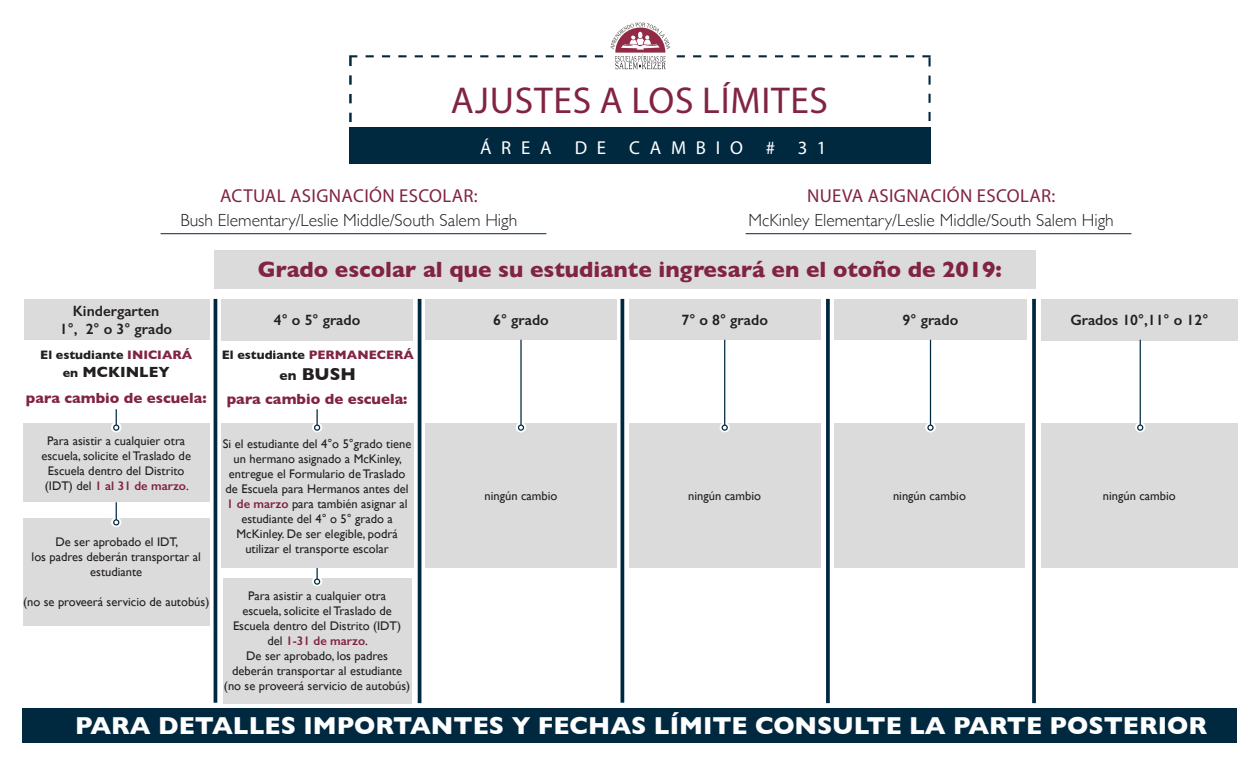
<style>
.page{position:relative;width:1260px;height:765px;background:#fff}
.page>*{position:absolute;margin:0;border:0;box-sizing:border-box;transform-origin:0 0}
.t1{font:37.5px "Myriad Pro";letter-spacing:.02em;color:#812345}
.t2{font:700 25px "Gill Sans";color:#fff}
.t3{font:700 22.5px "Gill Sans";color:#812345}
.t4{font:18.75px "Myriad Pro";letter-spacing:.02em;color:#812345}
.t5{font:18.75px "Myriad Pro";letter-spacing:.52em;color:#fff}
.t6{font:300 17.5px "Gill Sans";color:#231f20}
.t7{font:700 17.5px "Gill Sans";color:#231f20}
.t8{font:600 15px/18px "Gill Sans";color:#231f20;text-align:center}
.t9{font:700 15px "Gill Sans";color:#812345}
.t10{font:700 15px "Gill Sans";color:#231f20}
.t11{font:12.5px/15px "Gill Sans";color:#231f20;text-align:center}
.t12{font:700 12.5px "Gill Sans";color:#231f20}
.s1{color:#812345}
.s2{font-size:12.5px}
.s3{font-size:13.75px}
.s4{font-weight:600;color:#812345}
</style>
<div class="page">
<div style="left:23px;top:518px;width:187px;height:108px;background:#dcdbdc"></div>
<div style="left:223px;top:578px;width:188px;height:125px;background:#dcdbdc"></div>
<hr style="left:214px;top:299px;width:3px;height:404px;background:#002940">
<svg style="left:610px;top:22px;width:60px;height:47px"></svg>
<div style="left:349px;top:127px;width:582px;height:37px;background:#002940"></div>
<svg style="left:349px;top:55px;width:254px;height:67px"></svg>
<svg style="left:677px;top:55px;width:254px;height:66px"></svg>
<div style="left:214px;top:250px;width:822px;height:39px;background:#dcdbdc"></div>
<div style="left:24px;top:299px;width:186px;height:40px;background:#dcdbdc"></div>
<div style="left:221px;top:299px;width:192px;height:42px;background:#dcdbdc"></div>
<div style="left:425px;top:299px;width:192px;height:40px;background:#dcdbdc"></div>
<div style="left:629px;top:299px;width:192px;height:40px;background:#dcdbdc"></div>
<div style="left:1041px;top:299px;width:197px;height:42px;background:#dcdbdc"></div>
<div style="left:221px;top:424px;width:192px;height:144px;background:#dcdbdc"></div>
<div style="left:22px;top:708px;width:1216px;height:34px;background:#002940"></div>
<div style="left:23px;top:424px;width:187px;height:78px;background:#dcdbdc"></div>
<hr style="left:418px;top:299px;width:3px;height:404px;background:#002940">
<hr style="left:621px;top:299px;width:3px;height:404px;background:#002940">
<svg style="left:826px;top:299px;width:4px;height:404px;background:#0f354b"></svg>
<svg style="left:1032px;top:299px;width:4px;height:404px;background:#0f354b"></svg>
<svg style="left:111px;top:517px;width:10px;height:10px"></svg>
<svg style="left:116px;top:502px;width:1px;height:17px"></svg>
<div style="left:113px;top:519px;width:6px;height:7px;border:1px solid #002940;border-radius:50%"></div>
<svg style="left:111px;top:423px;width:10px;height:9px"></svg>
<svg style="left:113px;top:409px;width:6px;height:22px"></svg>
<div style="left:312px;top:423px;width:10px;height:9px;background:#fff;border-radius:50%"></div>
<svg style="left:314px;top:409px;width:6px;height:22px"></svg>
<svg style="left:312px;top:577px;width:10px;height:9px"></svg>
<div style="left:314px;top:578px;width:6px;height:7px;border:1px solid #002940;border-radius:50%"></div>
<div style="left:834px;top:299px;width:193px;height:41px;background:#dcdbdc"></div>
<hr style="left:161px;top:233px;width:385px;height:1px;background:#002940">
<hr style="left:746px;top:233px;width:385px;height:1px;background:#002940">
<div style="left:834px;top:424px;width:191px;height:144px;background:#dcdbdc"></div>
<svg style="left:925px;top:423px;width:11px;height:9px"></svg>
<hr style="left:930px;top:340px;width:1px;height:85px;background:#002940">
<div style="left:927px;top:425px;width:7px;height:6px;border:1px solid #002940;border-radius:50%"></div>
<div style="left:1041px;top:424px;width:197px;height:144px;background:#dcdbdc"></div>
<svg style="left:1135px;top:423px;width:10px;height:9px"></svg>
<hr style="left:1140px;top:340px;width:1px;height:85px;background:#002940">
<svg style="left:1137px;top:425px;width:6px;height:6px"></svg>
<div style="left:425px;top:424px;width:192px;height:144px;background:#dcdbdc"></div>
<svg style="left:516px;top:423px;width:10px;height:9px"></svg>
<hr style="left:520px;top:340px;width:2px;height:85px;background:#002940">
<svg style="left:518px;top:425px;width:6px;height:6px"></svg>
<div style="left:629px;top:424px;width:192px;height:144px;background:#dcdbdc"></div>
<svg style="left:720px;top:423px;width:10px;height:9px"></svg>
<hr style="left:724px;top:340px;width:1px;height:85px;background:#002940">
<svg style="left:722px;top:425px;width:6px;height:6px"></svg>
<h1 class="t1" style="left:451px;top:77px;width:379px">AJUSTES A LOS LÍMITES</h1>
<h3 class="t5" style="left:480px;top:137px;width:348px">ÁREA DE CAMBIO # 31</h3>
<h3 class="t4" style="left:220px;top:184px;width:259px">ACTUAL ASIGNACIÓN ESCOLAR:</h3>
<h3 class="t4" style="left:807px;top:184px;width:250px">NUEVA ASIGNACIÓN ESCOLAR:</h3>
<h3 class="t6" style="left:180px;top:211px;width:338px">Bush Elementary/Leslie Middle/South Salem High</h3>
<h3 class="t6" style="left:749px;top:211px;width:367px">McKinley Elementary/Leslie Middle/South Salem High</h3>
<h3 class="t3" style="left:258px;top:257px;width:746px">Grado escolar al que su estudiante ingresará en el otoño de 2019:</h3>
<p class="t8" style="left:60px;top:301px;width:114px">Kindergarten<br>1°, 2° o 3° grado</p>
<p class="t8" style="left:274px;top:310px;width:88px">4° o 5° grado</p>
<p class="t8" style="left:493px;top:310px;width:57px">6° grado</p>
<p class="t8" style="left:681px;top:310px;width:88px">7° o 8° grado</p>
<p class="t8" style="left:1070px;top:311px;width:139px">Grados 10°,11° o 12°</p>
<p class="t12" style="left:40px;top:347px;width:153px">El estudiante <span class="s1">INICIARÁ</span></p>
<p class="t10" style="left:63px;top:363px;width:109px"><span class="s2">en</span> MCKINLEY</p>
<p class="t8" style="left:903px;top:311px;width:57px">9° grado</p>
<p class="t12" style="left:222px;top:348px;width:194px">El estudiante <span class="s1">PERMANECERÁ</span></p>
<h3 class="t7" style="left:280px;top:364px;width:78px"><span class="s3">en</span> BUSH</h3>
<p class="t9" style="left:26px;top:389px;width:182px">para cambio de escuela:</p>
<p class="t9" style="left:227px;top:390px;width:182px">para cambio de escuela:</p>
<p class="t11" style="left:42px;top:433px;width:151px">Para asistir a cualquier otra escuela, solicite el Traslado de<br>Escuela dentro del Distrito (IDT) del <span class="s4">1 al 31 de marzo</span>.</p>
<p class="t11" style="left:223px;top:436px;width:190px">Si el estudiante del 4°o 5°grado tiene un hermano asignado a McKinley, entregue el Formulario de Traslado de Escuela para Hermanos antes del <span class="s4">1 de marzo</span> para también asignar al estudiante del 4° o 5° grado a McKinley. De ser elegible, podrá utilizar el transporte escolar</p>
<p class="t11" style="left:32px;top:535px;width:171px">De ser aprobado el IDT,<br>los padres deberán transportar al estudiante</p>
<p class="t11" style="left:23px;top:595px;width:188px">(no se proveerá servicio de autobús)</p>
<p class="t11" style="left:224px;top:588px;width:188px">Para asistir a cualquier otra<br>escuela, solicite el Traslado de<br>Escuela dentro del Distrito (IDT) del <span class="s4">1-31 de marzo</span>.<br>De ser aprobado, los padres<br>deberán transportar al estudiante (no se proveerá servicio de autobús)</p>
<p class="t11" style="left:485px;top:488px;width:74px">ningún cambio</p>
<p class="t11" style="left:688px;top:488px;width:74px">ningún cambio</p>
<p class="t11" style="left:893px;top:488px;width:74px">ningún cambio</p>
<p class="t11" style="left:1103px;top:488px;width:74px">ningún cambio</p>
<h2 class="t2" style="left:75px;top:711px;width:1133px">PARA DETALLES IMPORTANTES Y FECHAS LÍMITE CONSULTE LA PARTE POSTERIOR</h2>
</div>
